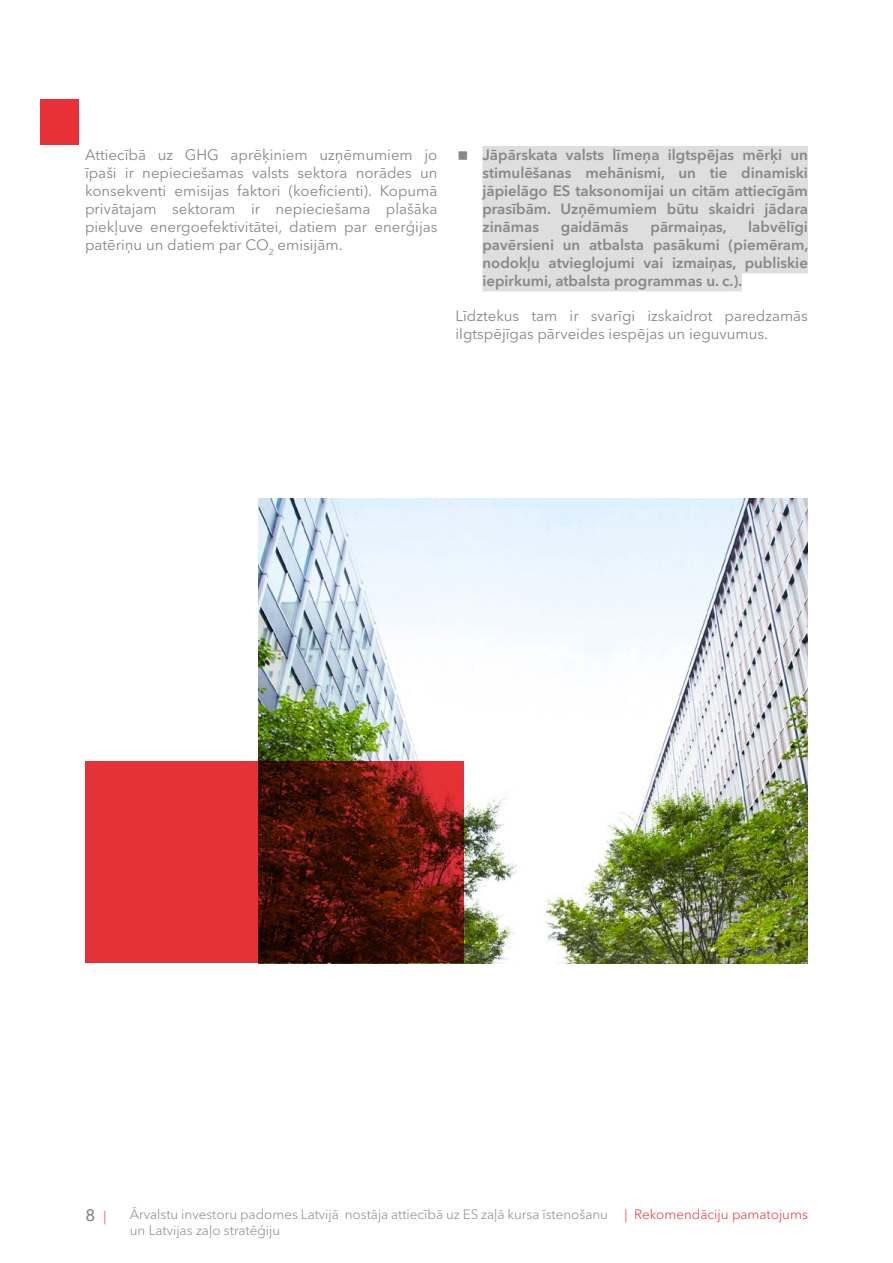
<style>
.page{position:relative;width:893px;height:1263px;background:#fff}
.page>*{position:absolute;margin:0;border:0;box-sizing:border-box;transform-origin:0 0}
.t1{font:500 16.5px "Avenir Next Cyr";color:#878787}
.t2{font:15px/18px "Avenir Next Cyr";color:#878787;text-align:justify}
.t3{font:600 15px/18px "Avenir Next Cyr";color:#878787;text-align:justify}
.t4{font:300 13.5px/16.2px "Avenir Next Cyr";color:#878787}
.t5{font:300 13.5px "Avenir Next Cyr";color:#e73037}
.s1{font-weight:300;font-size:13.5px;color:#e73037}
</style>
<div class="page">
<div style="left:40px;top:99px;width:39px;height:46px;background:#e73037"></div>
<div style="left:482px;top:146px;width:326px;height:19px;background:#dedede"></div>
<div style="left:482px;top:164px;width:326px;height:19px;background:#dedede"></div>
<div style="left:482px;top:182px;width:326px;height:19px;background:#dedede"></div>
<div style="left:482px;top:200px;width:326px;height:19px;background:#dedede"></div>
<div style="left:482px;top:218px;width:326px;height:19px;background:#dedede"></div>
<div style="left:482px;top:236px;width:326px;height:19px;background:#dedede"></div>
<div style="left:482px;top:254px;width:326px;height:19px;background:#dedede"></div>
<div style="left:482px;top:272px;width:260px;height:19px;background:#dedede"></div>
<img style="left:259px;top:499px;width:549px;height:464px">
<svg style="left:85px;top:761px;width:378px;height:202px;background:#96211f"></svg>
<p class="t2" style="left:85px;top:146px;width:354px">Attiecībā uz GHG aprēķiniem uzņēmumiem jo īpaši ir nepieciešamas valsts sektora norādes un konsekventi emisijas faktori (koeficienti). Kopumā privātajam sektoram ir nepieciešama plašāka piekļuve energoefektivitātei, datiem par enerģijas patēriņu un datiem par CO<sub>2</sub> emisijām.</p>
<p class="t3" style="left:482px;top:146px;width:327px">Jāpārskata valsts līmeņa ilgtspējas mērķi un stimulēšanas mehānismi, un tie dinamiski jāpielāgo ES taksonomijai un citām attiecīgām prasībām. Uzņēmumiem būtu skaidri jādara zināmas</p>
<p class="t3" style="left:482px;top:218px;width:327px;text-indent:266px">labvēlīgi pavērsieni un atbalsta pasākumi (piemēram, nodokļu atvieglojumi vai izmaiņas, publiskie iepirkumi, atbalsta programmas u. c.).</p>
<p class="t2" style="left:455px;top:307px;width:354px">Līdztekus tam ir svarīgi izskaidrot paredzamās ilgtspējīgas pārveides iespējas un ieguvumus.</p>
<p class="t3" style="left:561px;top:218px;width:69px">gaidāmās</p>
<p class="t3" style="left:650px;top:218px;width:78px">pārmaiņas,</p>
<p class="t1" style="left:85px;top:1206px;width:23px">8 <span class="s1">|</span></p>
<p class="t4" style="left:130px;top:1206px;width:480px">Ārvalstu investoru padomes Latvijā nostāja attiecībā uz ES zaļā kursa īstenošanu un Latvijas zaļo stratēģiju</p>
<p class="t5" style="left:625px;top:1206px;width:185px">| Rekomendāciju pamatojums</p>
</div>
